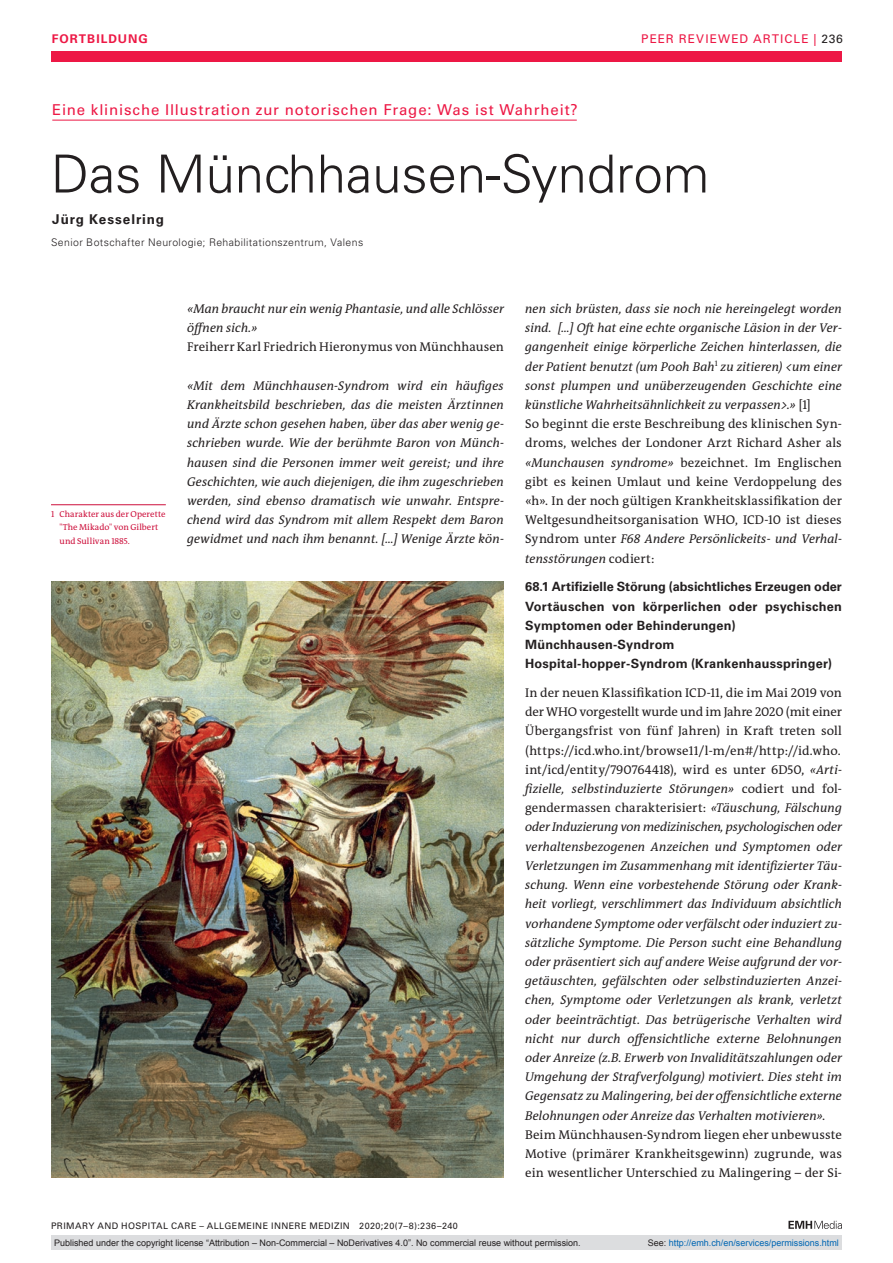
<style>
.page{position:relative;width:893px;height:1263px;background:#fff}
.page>*{position:absolute;margin:0;border:0;box-sizing:border-box;transform-origin:0 0}
.article-title{font:300 52.5px "Univers LT Std";color:#231f20}
.pre-heading{font:15px "Univers LT Std";letter-spacing:.055em;color:#ed1845}
.author-notes{font:700 13.5px "Univers LT Std";letter-spacing:.065em;color:#231f20}
.section-pn{font:italic 12.75px/19.2px "The Antiqua B W5 Plain";letter-spacing:.005em;color:#231f20;text-align:justify}
.section-pn-2{font:12.75px/19.2px "The Antiqua B W5 Plain";letter-spacing:.005em;color:#231f20;text-align:justify}
.section-pn-3{font:700 12.75px/19.2px "Univers LT Std";letter-spacing:.015em;color:#231f20;text-align:justify}
.ressort{font:12px "Univers LT Std";letter-spacing:.085em;color:#ed1845}
.ressort-2{font:700 12px "Univers LT Std";letter-spacing:.085em;color:#ed1845}
.aff{font:300 10.5px "Univers LT Std";letter-spacing:.035em;color:#231f20}
.t1{font:9px "Arial";color:#231f20}
.fusszeile{font:9px "Univers LT Std";letter-spacing:.05em;color:#231f20}
.t2{font:9px "Arial";color:#0066b3}
.footnote-line{font:8.7px/13.5px "The Antiqua B W5 Plain";letter-spacing:.005em;color:#cd0f3b}
.s1{color:#231f20}
.s2{font-style:normal}
.s3{font-style:italic}
</style>
<div class="page">
<div style="left:51px;top:51px;width:791px;height:11px;background:#ed1845"></div>
<svg style="left:788px;top:1221px;width:54px;height:8px"></svg>
<hr style="left:52px;top:120px;width:525px;height:1px;background:#ed1845">
<hr style="left:51px;top:504px;width:115px;height:1px;background:#cd0f3b">
<img style="left:51px;top:581px;width:453px;height:596px">
<div style="left:51px;top:1235px;width:791px;height:15px;background:#dcdddf"></div>
<p class="ressort-2" style="left:52px;top:31px;width:98px">FORTBILDUNG</p>
<p class="ressort" style="left:641px;top:31px;width:203px">PEER REVIEWED ARTICLE | <span class="s1">236</span></p>
<p class="pre-heading" style="left:52px;top:101px;width:527px">Eine klinische Illustration zur notorischen Frage: Was ist Wahrheit?</p>
<p class="article-title" style="left:51px;top:142px;width:660px">Das Münchhausen-Syndrom</p>
<p class="author-notes" style="left:52px;top:212px;width:113px">Jürg Kesselring</p>
<p class="aff" style="left:51px;top:236px;width:314px">Senior Botschafter Neurologie; Rehabilitationszentrum, Valens</p>
<p class="footnote-line" style="left:60px;top:507px;width:108px;text-indent:-9px">1 Charakter aus der Operette "The Mikado" von Gilbert und Sullivan 1885.</p>
<p class="section-pn" style="left:187px;top:299px;width:318px">«Man braucht nur ein wenig Phantasie, und alle Schlösser öffnen sich.»</p>
<p class="section-pn-2" style="left:187px;top:338px;width:318px">Freiherr Karl Friedrich Hieronymus von Münchhausen</p>
<p class="section-pn" style="left:187px;top:376px;width:318px">«Mit dem Münchhausen-Syndrom wird ein häufiges Krankheitsbild beschrieben, das die meisten Ärztinnen und Ärzte schon gesehen haben, über das aber wenig ge&shy;schrieben wurde. Wie der berühmte Baron von Münch&shy;hausen sind die Personen immer weit gereist; und ihre Geschichten, wie auch diejenigen, die ihm zugeschrieben werden, sind ebenso dramatisch wie unwahr. Entspre&shy;chend wird das Syndrom mit allem Respekt dem Baron gewidmet und nach ihm benannt. [...] Wenige Ärzte kön-</p>
<p class="fusszeile" style="left:51px;top:1220px;width:408px">PRIMARY AND HOSPITAL CARE – ALLGEMEINE INNERE MEDIZIN 2020;20(7–8):236–240</p>
<p class="section-pn" style="left:525px;top:299px;width:318px">nen sich brüsten, dass sie noch nie hereingelegt worden sind. [...] Oft hat eine echte organische Läsion in der Ver&shy;gangenheit einige körperliche Zeichen hinterlassen, die der Patient benutzt (um Pooh Bah<sup>1</sup> zu zitieren) &lt;um einer sonst plumpen und unüberzeugenden Geschichte eine künstliche Wahrheitsähnlichkeit zu verpassen&gt;.» <span class="s2">[1]</span></p>
<p class="section-pn-2" style="left:525px;top:414px;width:318px">So beginnt die erste Beschreibung des klinischen Syn&shy;droms, welches der Londoner Arzt Richard Asher als <span class="s3">«Munchausen syndrome»</span> bezeichnet. Im Englischen gibt es keinen Umlaut und keine Verdoppelung des «h». In der noch gültigen Krankheitsklassifikation der Weltgesundheitsorganisation WHO, ICD-10 ist dieses Syndrom unter <span class="s3">F68 Andere Persönlickeits- und Verhal&shy;tensstörungen</span> codiert:</p>
<p class="section-pn-3" style="left:525px;top:577px;width:318px">68.1 Artifizielle Störung (absichtliches Erzeugen oder Vortäuschen von körperlichen oder psychischen Symptomen oder Behinderungen)</p>
<p class="section-pn-3" style="left:525px;top:635px;width:151px">Münchhausen-Syndrom</p>
<p class="section-pn-3" style="left:525px;top:654px;width:308px">Hospital-hopper-Syndrom (Krankenhausspringer)</p>
<p class="section-pn" style="left:525px;top:683px;width:318px"><span class="s2">In der neuen Klassifikation ICD-11, die im Mai 2019 von der WHO vorgestellt wurde und im Jahre 2020 (mit einer Übergangsfrist von fünf Jahren) in Kraft treten soll (https://icd.who.int/browse11/l-m/en#/http://id.who. int/icd/entity/790764418), wird es unter 6D50,</span> «Arti&shy;fizielle, selbstinduzierte Störungen» <span class="s2">codiert und fol&shy;gendermassen charakterisiert:</span> «Täuschung, Fälschung oder Induzierung von medizinischen, psychologischen oder verhaltensbezogenen Anzeichen und Symptomen oder Verletzungen im Zusammenhang mit identifizierter Täu&shy;schung. Wenn eine vorbestehende Störung oder Krank&shy;heit vorliegt, verschlimmert das Individuum absichtlich vorhandene Symptome oder verfälscht oder induziert zu&shy;sätzliche Symptome. Die Person sucht eine Behandlung oder präsentiert sich auf andere Weise aufgrund der vor&shy;getäuschten, gefälschten oder selbstinduzierten Anzei&shy;chen, Symptome oder Verletzungen als krank, verletzt oder beeinträchtigt. Das betrügerische Verhalten wird nicht nur durch offensichtliche externe Belohnungen oder Anreize (z.B. Erwerb von Invaliditätszahlungen oder Umgehung der Strafverfolgung) motiviert. Dies steht im Gegensatz zu Malingering, bei der offensichtliche externe Belohnungen oder Anreize das Verhalten motivieren».</p>
<p class="section-pn-2" style="left:525px;top:1125px;width:318px">Beim Münchhausen-Syndrom liegen eher unbewusste Motive (primärer Krankheitsgewinn) zugrunde, was ein wesentlicher Unterschied zu Malingering – der Si-</p>
<p class="t1" style="left:54px;top:1237px;width:528px">Published under the copyright license “Attribution – Non-Commercial – NoDerivatives 4.0”. No commercial reuse without permission.</p>
<p class="t2" style="left:648px;top:1237px;width:193px"><span class="s1">See:</span> http://emh.ch/en/services/permissions.html</p>
</div>
